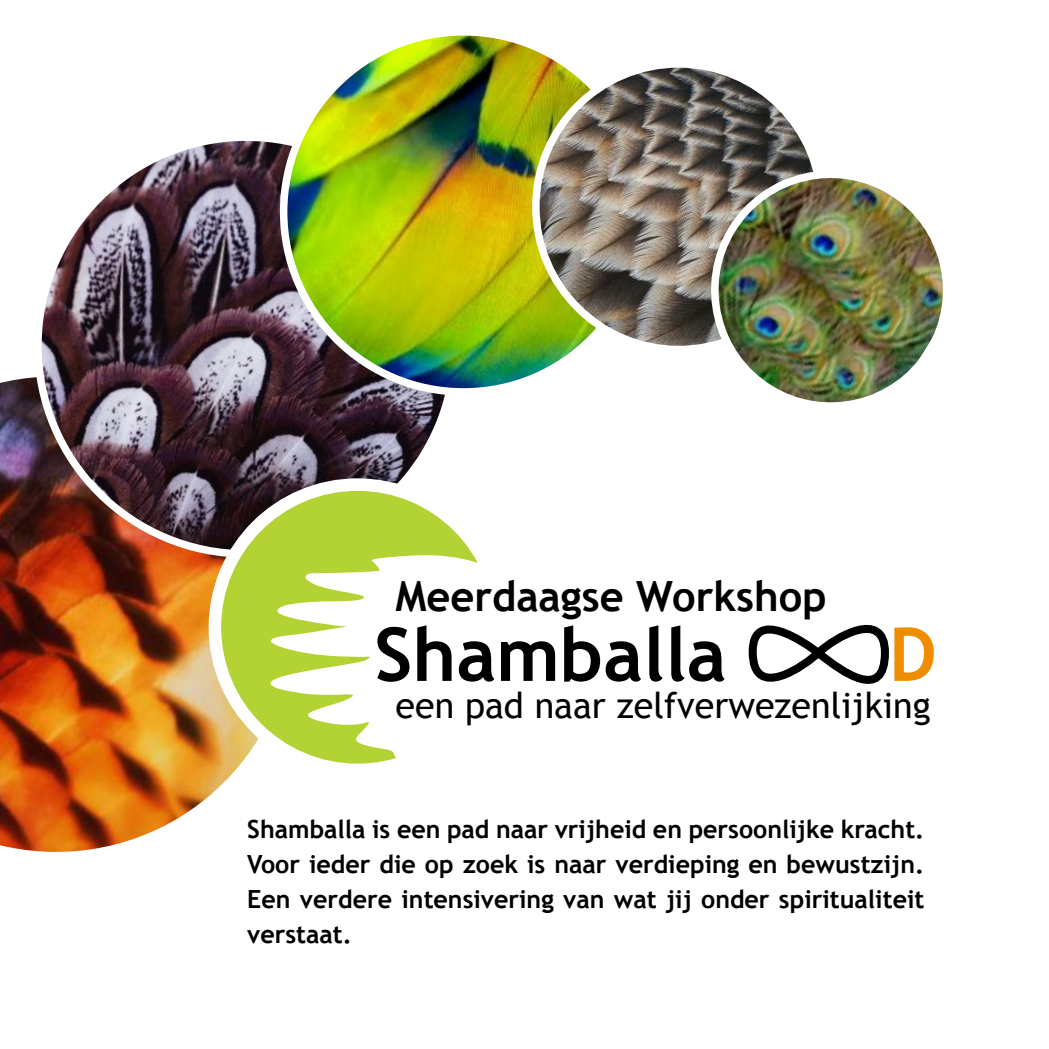
<style>
.page{position:relative;width:1049px;height:1049px;background:#fff}
.page>*{position:absolute;margin:0;border:0;box-sizing:border-box;transform-origin:0 0}
.t1{font:700 74.25px "Trebuchet MS";color:#000}
.t2{font:700 74.25px "Trebuchet MS";color:#ee8d00}
.t3{font:700 41.75px "Trebuchet MS";color:#000}
.t4{font:36px "Trebuchet MS";color:#000}
.t5{font:700 25px/35px "Trebuchet MS";color:#000;text-align:justify}
</style>
<div class="page">
<img style="left:0;top:377px;width:256px;height:475px">
<img style="left:38px;top:142px;width:407px;height:412px">
<img style="left:284px;top:37px;width:313px;height:355px">
<img style="left:536px;top:64px;width:285px;height:286px;border-radius:50%">
<img style="left:661px;top:120px;width:282px;height:283px">
<div style="left:215px;top:485px;width:285px;height:285px;background:#b3d234;border-radius:50%"></div>
<div style="left:209px;top:478px;width:297px;height:298px;border:13px solid #fff;border-radius:50%"></div>
<svg style="left:256px;top:553px;width:250px;height:212px;fill:#fff"></svg>
<svg style="left:748px;top:624px;width:141px;height:60px"></svg>
<p class="t3" style="left:395px;top:570px;width:433px">Meerdaagse Workshop</p>
<p class="t1" style="left:374px;top:608px;width:353px">Shamballa</p>
<p class="t2" style="left:889px;top:608px;width:49px">D</p>
<p class="t4" style="left:395px;top:684px;width:537px">een pad naar zelfverwezenlijking</p>
<p class="t5" style="left:247px;top:811px;width:679px">Shamballa is een pad naar vrijheid en persoonlijke kracht.<br>Voor ieder die op zoek is naar verdieping en bewustzijn.<br>Een verdere intensivering van wat jij onder spiritualiteit verstaat.</p>
</div>
